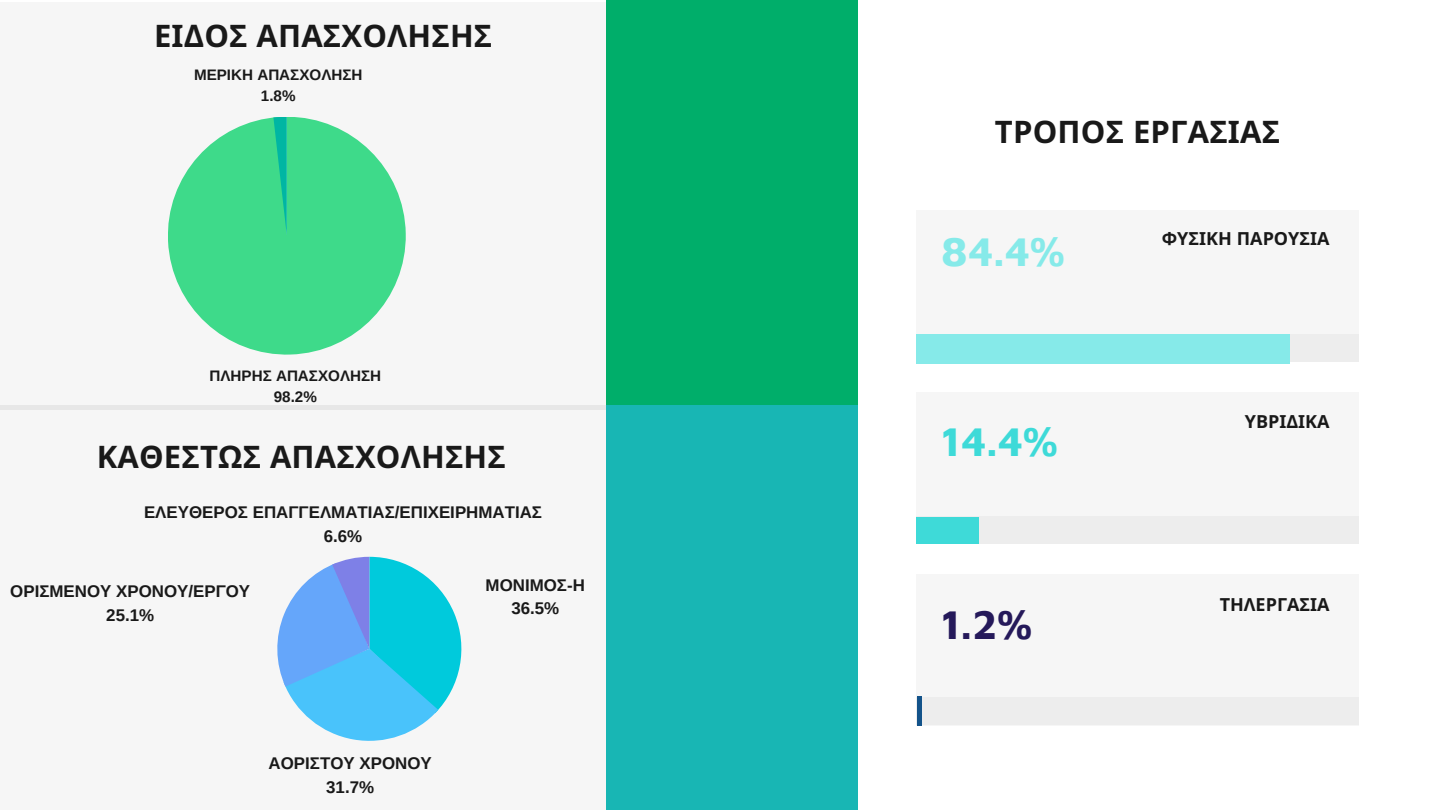
<style>
.page{position:relative;width:1440px;height:810px;background:#fff}
.page>*{position:absolute;margin:0;border:0;box-sizing:border-box;transform-origin:0 0}
.t1{font:700 42px "Maven Pro";color:#86eae9}
.t2{font:700 42px "Maven Pro";color:#3edad8}
.t3{font:700 42px "Maven Pro";color:#25195a}
.t4{font:700 31px "Noto Sans";letter-spacing:.005em;color:#191919}
.t5{font:700 18px "Noto Sans";color:#191919}
.t6{font:700 16.9px/23.6px "Arimo";color:#191919;text-align:center}
.t7{font:700 15.2px/21.1px "Arimo";color:#191919;text-align:center}
</style>
<div class="page">
<div style="left:0;top:2px;width:811px;height:808px;background:#f6f6f6"></div>
<div style="left:0;top:405px;width:778px;height:5px;background:#e7e7e7"></div>
<svg style="left:277px;top:557px;width:184px;height:184px"></svg>
<svg style="left:168px;top:117px;width:238px;height:238px;fill:#3eda8a"></svg>
<svg style="left:273px;top:117px;width:14px;height:119px"></svg>
<div style="left:606px;top:405px;width:252px;height:405px;background:#18b6b4"></div>
<div style="left:606px;top:0;width:252px;height:405px;background:#00ae6a"></div>
<div style="left:916px;top:210px;width:443px;height:152px;background:#f6f6f6"></div>
<div style="left:916px;top:574px;width:443px;height:151px;background:#f6f6f6"></div>
<div style="left:916px;top:335px;width:443px;height:27px;background:#ededed"></div>
<div style="left:916px;top:334px;width:374px;height:29px;background:#86eae9"></div>
<div style="left:916px;top:698px;width:443px;height:27px;background:#ededed"></div>
<div style="left:916px;top:392px;width:443px;height:151px;background:#f6f6f6"></div>
<div style="left:916px;top:516px;width:443px;height:28px;background:#ededed"></div>
<div style="left:916px;top:517px;width:63px;height:27px;background:#3edad8"></div>
<div style="left:917px;top:696px;width:5px;height:30px;background:#13538a"></div>
<h2 class="t4" style="left:154px;top:14px;width:340px">ΕΙΔΟΣ ΑΠΑΣΧΟΛΗΣΗΣ</h2>
<p class="t7" style="left:194px;top:64px;width:170px">ΜΕΡΙΚΗ ΑΠΑΣΧΟΛΗΣΗ<br>1.8%</p>
<p class="t7" style="left:209px;top:365px;width:173px">ΠΛΗΡΗΣ ΑΠΑΣΧΟΛΗΣΗ<br>98.2%</p>
<h2 class="t4" style="left:97px;top:435px;width:411px">ΚΑΘΕΣΤΩΣ ΑΠΑΣΧΟΛΗΣΗΣ</h2>
<p class="t6" style="left:144px;top:500px;width:400px">ΕΛΕΥΘΕΡΟΣ ΕΠΑΓΓΕΛΜΑΤΙΑΣ/ΕΠΙΧΕΙΡΗΜΑΤΙΑΣ<br>6.6%</p>
<p class="t6" style="left:10px;top:580px;width:241px">ΟΡΙΣΜΕΝΟΥ ΧΡΟΝΟΥ/ΕΡΓΟΥ<br>25.1%</p>
<p class="t6" style="left:269px;top:751px;width:165px">ΑΟΡΙΣΤΟΥ ΧΡΟΝΟΥ<br>31.7%</p>
<p class="t6" style="left:486px;top:573px;width:101px">ΜΟΝΙΜΟΣ-Η<br>36.5%</p>
<h2 class="t4" style="left:995px;top:110px;width:287px">ΤΡΟΠΟΣ ΕΡΓΑΣΙΑΣ</h2>
<h1 class="t1" style="left:941px;top:226px;width:125px">84.4%</h1>
<h1 class="t2" style="left:941px;top:416px;width:118px">14.4%</h1>
<h1 class="t3" style="left:941px;top:598px;width:92px">1.2%</h1>
<p class="t5" style="left:1162px;top:226px;width:169px">ΦΥΣΙΚΗ ΠΑΡΟΥΣΙΑ</p>
<p class="t5" style="left:1245px;top:409px;width:86px">ΥΒΡΙΔΙΚΑ</p>
<p class="t5" style="left:1220px;top:592px;width:111px">ΤΗΛΕΡΓΑΣΙΑ</p>
</div>
